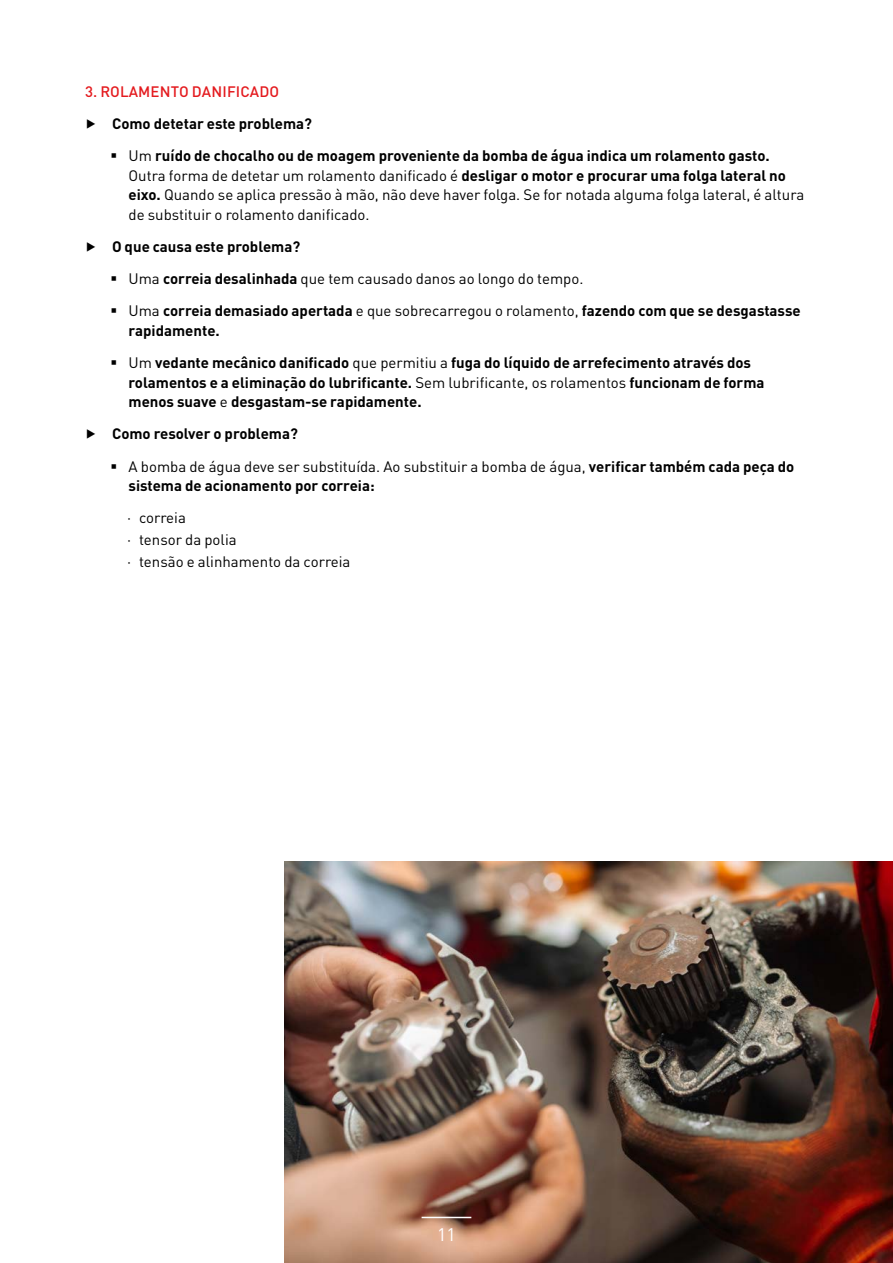
<style>
.page{position:relative;width:893px;height:1263px;background:#fff}
.page>*{position:absolute;margin:0;border:0;box-sizing:border-box;transform-origin:0 0}
.t1{font:18px "TVH Pro";color:#fff}
.t2{font:700 15px/32.2px "TVH Pro";color:#000}
.t3{font:15px/19.5px "TVH Pro";color:#000}
.t4{font:500 15px "TVH Pro";letter-spacing:.01em;color:#e41b1f}
.s1{font-weight:400}
.s2{font-weight:700}
</style>
<div class="page">
<img style="left:285px;top:862px;width:608px;height:401px">
<hr style="left:422px;top:1217px;width:49px;height:1px;background:#fff">
<p class="t4" style="left:85px;top:79px;width:196px">3. ROLAMENTO DANIFICADO</p>
<p class="t2" style="left:85px;top:105px;width:228px">▶ Como detetar este problema?</p>
<p class="t2" style="left:129px;top:138px;width:643px"><span class="s1">Um</span> ruído de chocalho ou de moagem proveniente da bomba de água indica um rolamento gasto.</p>
<p class="t3" style="left:129px;top:164px;width:677px">Outra forma de detetar um rolamento danificado é <span class="s2">desligar o motor e procurar uma folga lateral no eixo.</span> Quando se aplica pressão à mão, não deve haver folga. Se for notada alguma folga lateral, é altura de substituir o rolamento danificado.</p>
<p class="t2" style="left:129px;top:228px;width:674px;text-indent:-44px">▶ O que causa este problema?<br><span class="s1">Uma</span> correia desalinhada <span class="s1">que tem causado danos ao longo do tempo.<br>Uma</span> correia demasiado apertada <span class="s1">e que sobrecarregou o rolamento,</span> fazendo com que se desgastasse</p>
<p class="t2" style="left:129px;top:312px;width:624px">rapidamente.<br><span class="s1">Um</span> vedante mecânico danificado <span class="s1">que permitiu a</span> fuga do líquido de arrefecimento através dos</p>
<p class="t2" style="left:129px;top:371px;width:637px;line-height:19.5px">rolamentos e a eliminação do lubrificante. <span class="s1">Sem lubrificante, os rolamentos</span> funcionam de forma menos suave <span class="s1">e</span> desgastam-se rapidamente.</p>
<p class="t3" style="left:129px;top:416px;width:667px;line-height:32.2px;text-indent:-44px">▶ <span class="s2">Como resolver o problema?<br></span>A bomba de água deve ser substituída. Ao substituir a bomba de água, <span class="s2">verificar também cada peça do</span></p>
<p class="t2" style="left:129px;top:468px;width:248px">sistema de acionamento por correia:</p>
<p class="t3" style="left:127px;top:505px;width:225px;line-height:21.8px">· correia<br>· tensor da polia<br>· tensão e alinhamento da correia</p>
<p class="t1" style="left:437px;top:1221px;width:20px">11</p>
</div>
